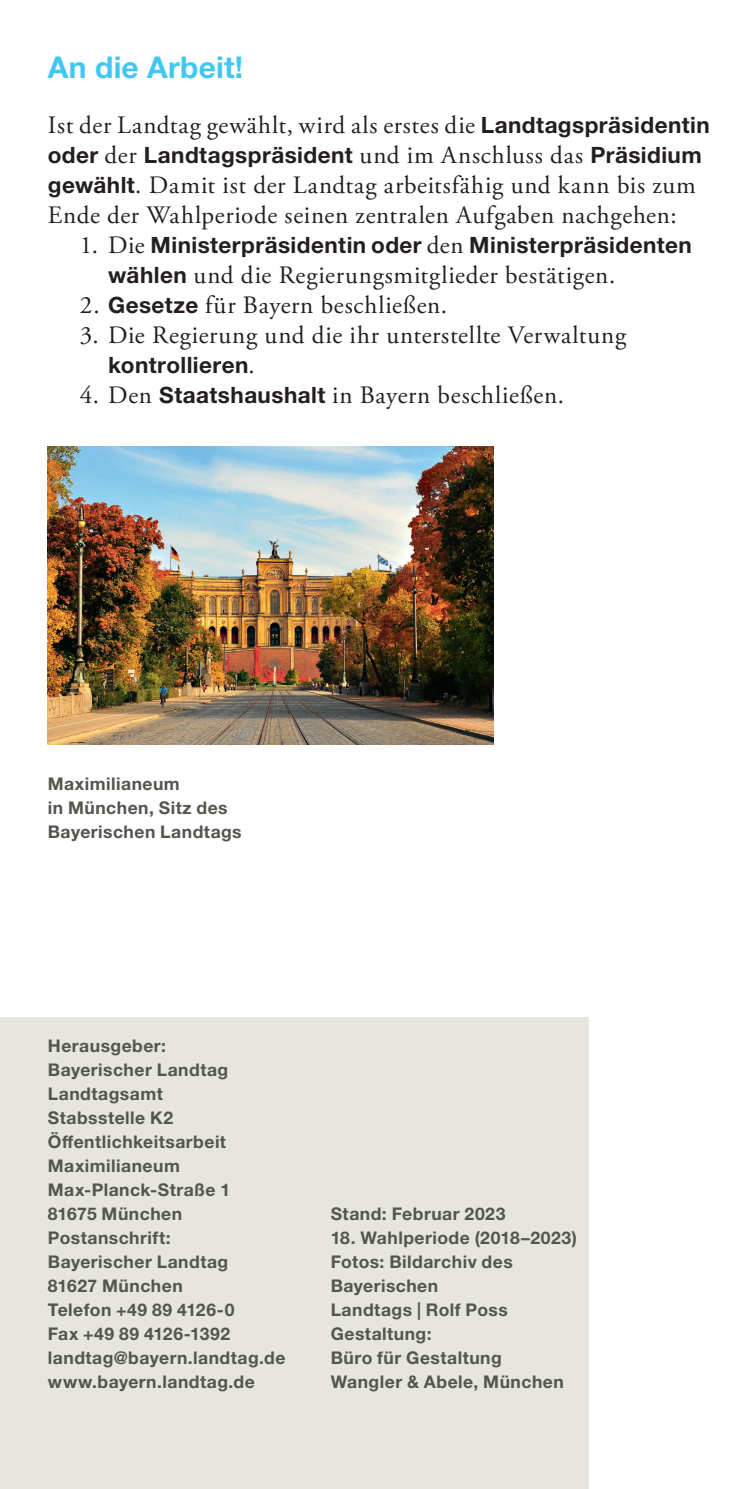
<style>
.page{position:relative;width:745px;height:1489px;background:#fff}
.page>*{position:absolute;margin:0;border:0;box-sizing:border-box;transform-origin:0 0}
.t1{font:700 30px "Helvetica Neue LTW1 G";letter-spacing:.01em;color:#40c7f4}
.t2{font:25px/30px "Adobe Garamond Pro";letter-spacing:.03em;color:#231f20}
.t3{font:700 22.5px "Helvetica Neue LTW1 G";letter-spacing:.02em;color:#231f20}
.t4{font:700 17.5px/24px "Helvetica Neue LTW1 G";letter-spacing:.03em;color:#52564f}
.s1{font-family:"Helvetica Neue LTW1 G";font-weight:700;font-size:22.5px}
.s2{font-family:"Adobe Garamond Pro";font-weight:400;font-size:25px}
</style>
<div class="page">
<div style="left:0;top:1017px;width:588px;height:471px;background:#e7e6de"></div>
<img style="left:48px;top:447px;width:445px;height:297px">
<h1 class="t1" style="left:48px;top:49px;width:197px">An die Arbeit!</h1>
<h2 class="t2" style="left:48px;top:111px;width:663px">Ist der Landtag gewählt, wird als erstes die <span class="s1">Landtagspräsidentin</span></h2>
<p class="t3" style="left:48px;top:141px;width:655px">oder <span class="s2">der</span> Landtagspräsident <span class="s2">und im Anschluss das</span> Präsidium</p>
<h2 class="t2" style="left:48px;top:171px;width:649px"><span class="s1">gewählt</span>. Damit ist der Landtag arbeitsfähig und kann bis zum<br>Ende der Wahlperiode seinen zentralen Aufgaben nachgehen:</h2>
<p class="t3" style="left:80px;top:231px;width:613px"><span class="s2">1. Die</span> Ministerpräsidentin oder <span class="s2">den</span> Ministerpräsidenten</p>
<h2 class="t2" style="left:108px;top:261px;width:508px"><span class="s1">wählen</span> und die Regierungsmitglieder bestätigen.</h2>
<h2 class="t2" style="left:80px;top:291px;width:368px">2. <span class="s1">Gesetze</span> für Bayern beschließen.</h2>
<h2 class="t2" style="left:80px;top:321px;width:547px">3. Die Regierung und die ihr unterstellte Verwaltung</h2>
<p class="t3" style="left:108px;top:351px;width:148px">kontrollieren<span class="s2">.</span></p>
<h2 class="t2" style="left:80px;top:381px;width:485px">4. Den <span class="s1">Staatshaushalt</span> in Bayern beschließen.</h2>
<p class="t4" style="left:48px;top:771px;width:195px">Maximilianeum<br>in München, Sitz des<br>Bayerischen Landtags</p>
<p class="t4" style="left:48px;top:1033px;width:239px">Herausgeber:<br>Bayerischer Landtag<br>Landtagsamt<br>Stabsstelle K2<br>Öffentlichkeitsarbeit<br>Maximilianeum<br>Max-Planck-Straße 1<br>81675 München<br>Postanschrift:<br>Bayerischer Landtag<br>81627 München<br>Telefon +49 89 4126-0<br>Fax +49 89 4126-1392 landtag@bayern.landtag.de www.bayern.landtag.de</p>
<p class="t4" style="left:330px;top:1201px;width:176px">Stand: Februar 2023</p>
<p class="t4" style="left:330px;top:1225px;width:247px">18. Wahlperiode (2018–2023)<br>Fotos: Bildarchiv des<br>Bayerischen<br>Landtags | Rolf Poss<br>Gestaltung:<br>Büro für Gestaltung<br>Wangler &amp; Abele, München</p>
</div>
